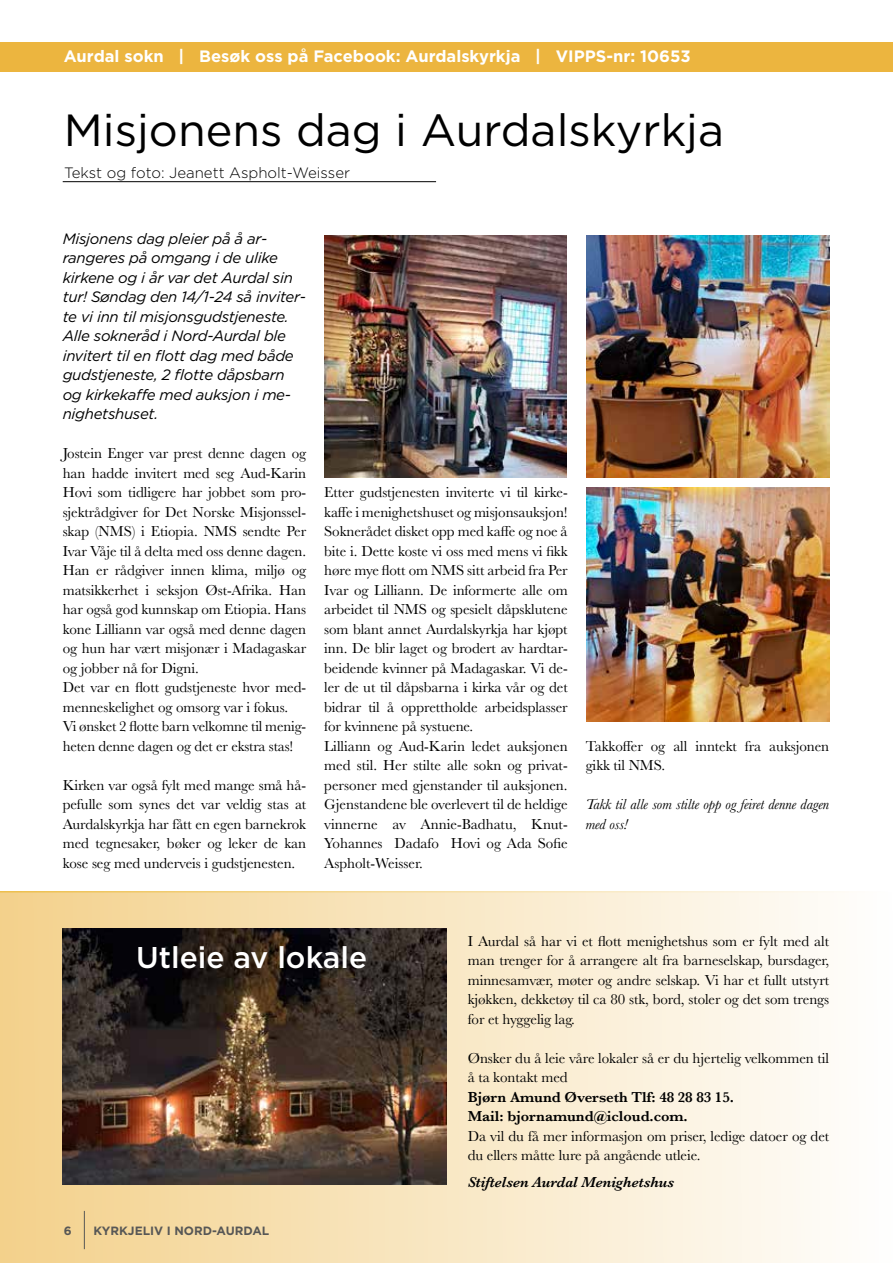
<style>
.page{position:relative;width:893px;height:1263px;background:#fff}
.page>*{position:absolute;margin:0;border:0;box-sizing:border-box;transform-origin:0 0}
.t1{font:45px "Gotham";color:#000}
.t2{font:500 30px "Gotham";color:#fff}
.t3{font:700 16.5px "Gotham";color:#fff}
.t4{font:15px/19.5px "Baskerville";letter-spacing:-.005em;color:#000}
.t5{font:italic 15px/19.5px "Gotham";letter-spacing:-.02em;color:#000}
.t6{font:600 15px/19.5px "Baskerville";letter-spacing:-.005em;color:#000}
.t7{font:italic 15px/19.5px "Baskerville";letter-spacing:-.005em;color:#000}
.t8{font:300 15px "Gotham";color:#000}
.t9{font:italic 600 15px "Baskerville";letter-spacing:-.005em;color:#000}
.t10{font:700 12px "Gotham";color:#575756}
</style>
<div class="page">
<div style="left:0;top:43px;width:893px;height:29px;background:#ecb53f"></div>
<svg style="left:0;top:891px;width:841px;height:372px;background:#f8e9ca"></svg>
<hr style="left:84px;top:1211px;width:1px;height:38px;background:#575756">
<hr style="left:63px;top:181px;width:373px;height:1px;background:#000">
<img style="left:63px;top:928px;width:383px;height:256px">
<img style="left:587px;top:488px;width:242px;height:234px">
<img style="left:324px;top:236px;width:243px;height:242px">
<img style="left:587px;top:236px;width:242px;height:242px">
<p class="t3" style="left:64px;top:45px;width:628px">Aurdal sokn | Besøk oss på Facebook: Aurdalskyrkja | VIPPS-nr: 10653</p>
<h1 class="t1" style="left:64px;top:101px;width:662px">Misjonens dag i Aurdalskyrkja</h1>
<p class="t8" style="left:64px;top:163px;width:287px">Tekst og foto: Jeanett Aspholt-Weisser</p>
<p class="t5" style="left:63px;top:228px;width:245px">Misjonens dag pleier på å ar&shy;rangeres på omgang i de ulike kirkene og i år var det Aurdal sin tur! Søndag den 14/1-24 så inviter&shy;te vi inn til misjonsgudstjeneste.<br>Alle sokneråd i Nord-Aurdal ble invitert til en flott dag med både gudstjeneste, 2 flotte dåpsbarn og kirkekaffe med auksjon i me&shy;nighetshuset.</p>
<p class="t4" style="left:63px;top:444px;width:245px">Jostein Enger var prest denne dagen og han hadde invitert med seg Aud-Karin Hovi som tidligere har jobbet som pro&shy;sjektrådgiver for Det Norske Misjonssel&shy;skap (NMS) i Etiopia. NMS sendte Per Ivar Våje til å delta med oss denne dagen.<br>Han er rådgiver innen klima, miljø og matsikkerhet i seksjon Øst-Afrika. Han har også god kunnskap om Etiopia. Hans kone Lilliann var også med denne dagen og hun har vært misjonær i Madagaskar og jobber nå for Digni.<br>Det var en flott gudstjeneste hvor med&shy;menneskelighet og omsorg var i fokus.<br>Vi ønsket 2 flotte barn velkomne til menig&shy;heten denne dagen og det er ekstra stas!</p>
<p class="t4" style="left:63px;top:775px;width:245px;text-align:justify">Kirken var også fylt med mange små hå&shy;pefulle som synes det var veldig stas at Aurdalskyrkja har fått en egen barnekrok med tegnesaker, bøker og leker de kan kose seg med underveis i gudstjenesten.</p>
<p class="t4" style="left:324px;top:483px;width:245px">Etter gudstjenesten inviterte vi til kirke&shy;kaffe i menighetshuset og misjonsauksjon!<br>Soknerådet disket opp med kaffe og noe å bite i. Dette koste vi oss med mens vi fikk høre mye flott om NMS sitt arbeid fra Per Ivar og Lilliann. De informerte alle om arbeidet til NMS og spesielt dåpsklutene som blant annet Aurdalskyrkja har kjøpt inn. De blir laget og brodert av hardtar&shy;beidende kvinner på Madagaskar. Vi de&shy;ler de ut til dåpsbarna i kirka vår og det bidrar til å opprettholde arbeidsplasser for kvinnene på systuene.<br>Lilliann og Aud-Karin ledet auksjonen med stil. Her stilte alle sokn og privat&shy;personer med gjenstander til auksjonen.<br>Gjenstandene ble overlevert til de heldige vinnerne av Annie-Badhatu, Knut-Yohannes Dadafo Hovi og Ada Sofie Aspholt-Weisser.</p>
<p class="t4" style="left:586px;top:736px;width:245px">Takkoffer og all inntekt fra auksjonen gikk til NMS.</p>
<p class="t7" style="left:586px;top:794px;width:245px">Takk til alle som stilte opp og feiret denne dagen med oss!</p>
<h2 class="t2" style="left:136px;top:938px;width:233px">Utleie av lokale</h2>
<p class="t10" style="left:64px;top:1222px;width:9px">6</p>
<p class="t10" style="left:94px;top:1222px;width:177px">KYRKJELIV I NORD-AURDAL</p>
<p class="t4" style="left:468px;top:931px;width:363px;text-align:justify">I Aurdal så har vi et flott menighetshus som er fylt med alt man trenger for å arrangere alt fra barneselskap, bursdager, minnesamvær, møter og andre selskap. Vi har et fullt utstyrt kjøkken, dekketøy til ca 80 stk, bord, stoler og det som trengs for et hyggelig lag.</p>
<p class="t4" style="left:468px;top:1048px;width:363px">Ønsker du å leie våre lokaler så er du hjertelig velkommen til å ta kontakt med</p>
<p class="t6" style="left:468px;top:1087px;width:268px">Bjørn Amund Øverseth Tlf: 48 28 83 15.<br>Mail: bjornamund@icloud.com.</p>
<p class="t4" style="left:468px;top:1126px;width:363px">Da vil du få mer informasjon om priser, ledige datoer og det du ellers måtte lure på angående utleie.</p>
<p class="t9" style="left:468px;top:1172px;width:208px">Stiftelsen Aurdal Menighetshus</p>
</div>
